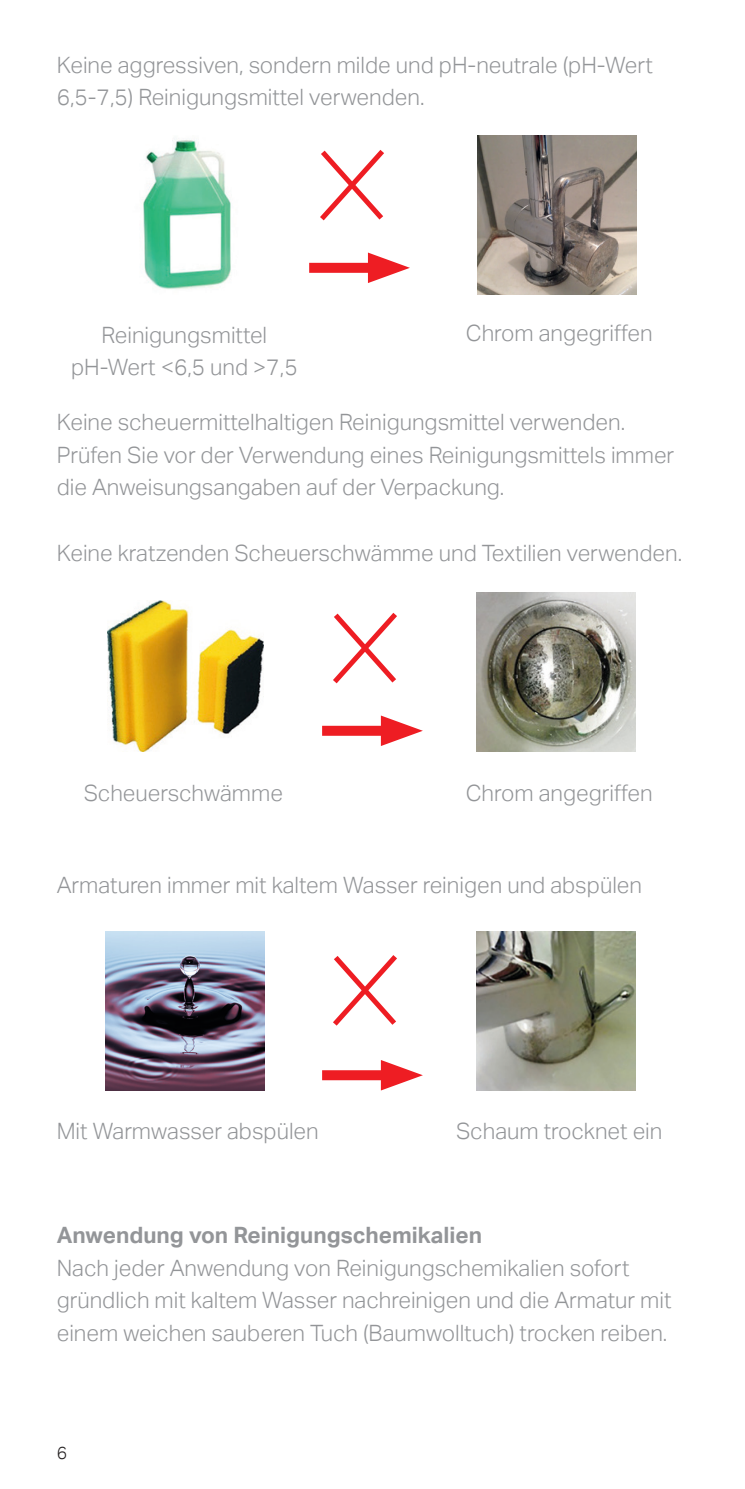
<style>
.page{position:relative;width:745px;height:1489px;background:#fff}
.page>*{position:absolute;margin:0;border:0;box-sizing:border-box;transform-origin:0 0}
.t1{font:300 22.5px/32.5px "Aktiv Grotesk";color:#939598}
.t2{font:700 22.5px "Aktiv Grotesk";color:#939598}
.t3{font:300 17.5px "Aktiv Grotesk";color:#231f20}
</style>
<div class="page">
<img style="left:107px;top:600px;width:156px;height:151px">
<img style="left:476px;top:592px;width:159px;height:159px">
<div style="left:322px;top:725px;width:76px;height:10px;background:#ee1d23"></div>
<svg style="left:380px;top:715px;width:42px;height:31px"></svg>
<div style="left:322px;top:1070px;width:76px;height:10px;background:#ee1d23"></div>
<svg style="left:380px;top:1060px;width:42px;height:30px"></svg>
<img style="left:476px;top:931px;width:159px;height:159px">
<svg style="left:333px;top:955px;width:64px;height:71px"></svg>
<svg style="left:333px;top:612px;width:64px;height:72px"></svg>
<img style="left:106px;top:931px;width:158px;height:159px">
<img style="left:143px;top:140px;width:88px;height:150px">
<div style="left:309px;top:263px;width:76px;height:10px;background:#ee1d23"></div>
<svg style="left:368px;top:252px;width:41px;height:31px"></svg>
<svg style="left:320px;top:150px;width:64px;height:71px"></svg>
<img style="left:477px;top:135px;width:159px;height:159px">
<p class="t1" style="left:57px;top:49px;width:597px">Keine aggressiven, sondern milde und pH-neutrale (pH-Wert<br>6,5-7,5) Reinigungsmittel verwenden.</p>
<p class="t1" style="left:71px;top:318px;width:228px;text-align:center">Reinigungsmittel pH-Wert &lt;6,5 und &gt;7,5</p>
<p class="t1" style="left:465px;top:317px;width:188px">Chrom angegriffen</p>
<p class="t1" style="left:57px;top:406px;width:618px">Keine scheuermittelhaltigen Reinigungsmittel verwenden.<br>Prüfen Sie vor der Verwendung eines Reinigungsmittels immer die Anweisungsangaben auf der Verpackung.</p>
<p class="t1" style="left:57px;top:536px;width:626px">Keine kratzenden Scheuerschwämme und Textilien verwenden.</p>
<p class="t1" style="left:84px;top:776px;width:201px">Scheuerschwämme</p>
<p class="t1" style="left:465px;top:776px;width:188px">Chrom angegriffen</p>
<p class="t1" style="left:57px;top:869px;width:586px">Armaturen immer mit kaltem Wasser reinigen und abspülen</p>
<p class="t1" style="left:57px;top:1114px;width:263px">Mit Warmwasser abspülen</p>
<p class="t1" style="left:456px;top:1114px;width:208px">Schaum trocknet ein</p>
<p class="t2" style="left:57px;top:1222px;width:426px">Anwendung von Reinigungschemikalien</p>
<p class="t1" style="left:57px;top:1251px;width:615px">Nach jeder Anwendung von Reinigungschemikalien sofort gründlich mit kaltem Wasser nachreinigen und die Armatur mit einem weichen sauberen Tuch (Baumwolltuch) trocken reiben.</p>
<p class="t3" style="left:57px;top:1442px;width:12px">6</p>
</div>
